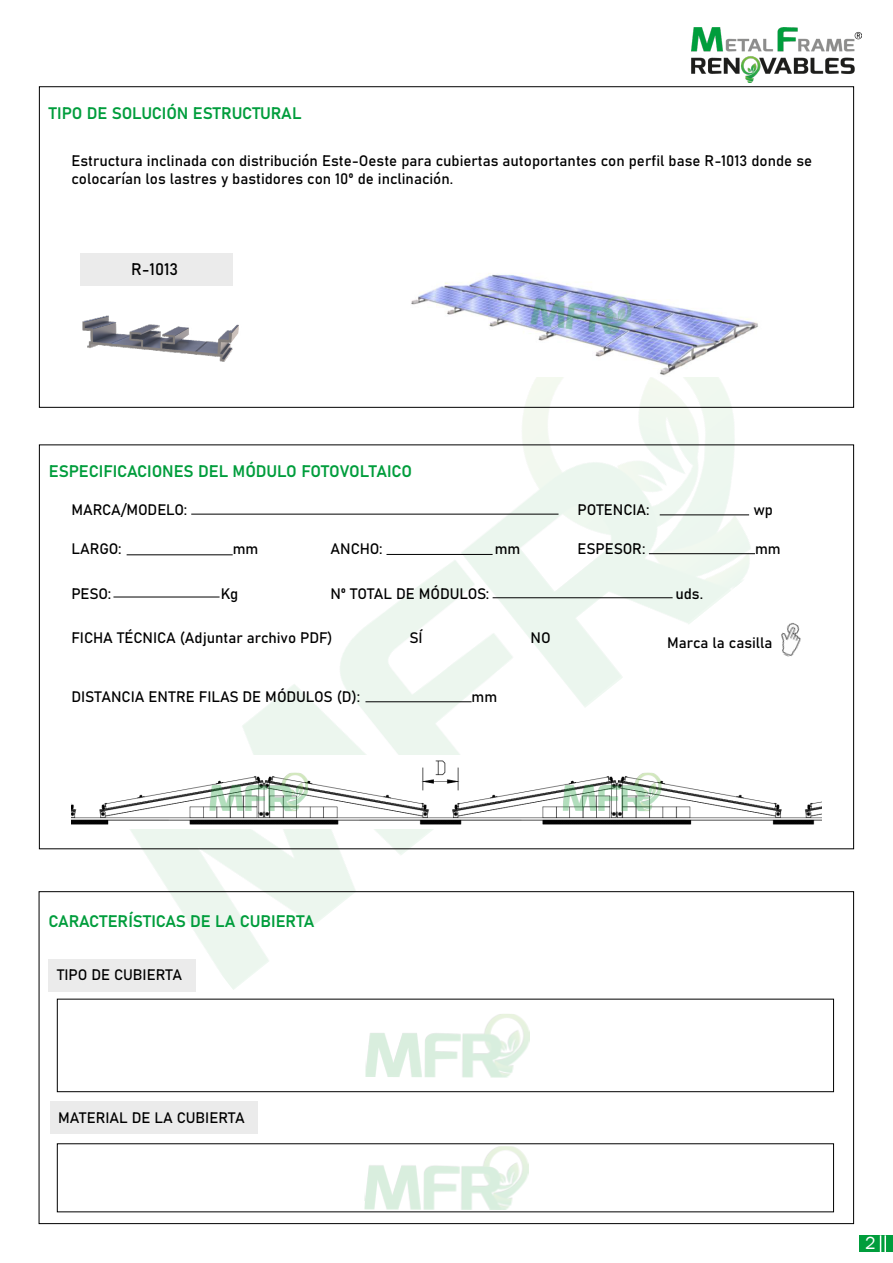
<style>
.page{position:relative;width:893px;height:1263px;background:#fff}
.page>*{position:absolute;margin:0;border:0;box-sizing:border-box;transform-origin:0 0}
.t1{font:18px "Franklin Gothic";color:#fff}
.t2{font:16.5px "Bahnschrift";color:#009d3c}
.t3{font:16.5px "Bahnschrift";color:#000}
.t4{font:15px/18px "Bahnschrift";color:#000}
</style>
<div class="page">
<img style="left:49px;top:282px;width:781px;height:708px">
<div style="left:81px;top:254px;width:152px;height:32px;background:#ebebeb"></div>
<img style="left:692px;top:27px;width:169px;height:56px">
<img style="left:71px;top:298px;width:180px;height:82px">
<img style="left:405px;top:273px;width:358px;height:104px">
<img style="left:769px;top:618px;width:44px;height:44px">
<hr style="left:191px;top:514px;width:367px;height:1px;background:#000">
<hr style="left:127px;top:554px;width:106px;height:1px;background:#000">
<hr style="left:113px;top:597px;width:107px;height:1px;background:#000">
<hr style="left:386px;top:554px;width:107px;height:1px;background:#000">
<hr style="left:493px;top:597px;width:180px;height:1px;background:#000">
<hr style="left:649px;top:553px;width:106px;height:1px;background:#000">
<hr style="left:365px;top:701px;width:107px;height:1px;background:#000">
<hr style="left:660px;top:514px;width:89px;height:1px;background:#000">
<img style="left:72px;top:755px;width:749px;height:73px">
<div style="left:49px;top:959px;width:147px;height:32px;background:#ebebeb"></div>
<div style="left:50px;top:1102px;width:208px;height:32px;background:#ebebeb"></div>
<div style="left:860px;top:1235px;width:33px;height:17px;background:#009d3c"></div>
<svg style="left:880px;top:1235px;width:1px;height:17px"></svg>
<hr style="left:884px;top:1235px;width:2px;height:20px;background:#fff">
<img style="left:530px;top:286px;width:103px;height:50px">
<img style="left:209px;top:772px;width:99px;height:39px">
<img style="left:563px;top:772px;width:98px;height:39px">
<div style="left:57px;top:999px;width:777px;height:93px;border:1px solid #000"></div>
<img style="left:365px;top:1014px;width:165px;height:64px">
<img style="left:364px;top:1146px;width:165px;height:64px">
<p class="t2" style="left:49px;top:101px;width:254px">TIPO DE SOLUCIÓN ESTRUCTURAL</p>
<p class="t4" style="left:71px;top:150px;width:742px">Estructura inclinada con distribución Este-Oeste para cubiertas autoportantes con perfil base R-1013 donde se colocarían los lastres y bastidores con 10º de inclinación.</p>
<p class="t3" style="left:131px;top:257px;width:49px">R-1013</p>
<p class="t2" style="left:49px;top:458px;width:365px">ESPECIFICACIONES DEL MÓDULO FOTOVOLTAICO</p>
<p class="t4" style="left:71px;top:500px;width:117px">MARCA/MODELO:</p>
<p class="t4" style="left:71px;top:539px;width:51px">LARGO:</p>
<p class="t4" style="left:71px;top:583px;width:41px">PESO:</p>
<p class="t4" style="left:71px;top:628px;width:263px">FICHA TÉCNICA (Adjuntar archivo PDF)</p>
<p class="t4" style="left:577px;top:500px;width:74px">POTENCIA:</p>
<p class="t4" style="left:753px;top:500px;width:21px">wp</p>
<p class="t4" style="left:330px;top:539px;width:54px">ANCHO:</p>
<p class="t4" style="left:577px;top:539px;width:69px">ESPESOR:</p>
<p class="t4" style="left:233px;top:539px;width:27px">mm</p>
<p class="t4" style="left:221px;top:583px;width:19px">Kg</p>
<p class="t4" style="left:675px;top:583px;width:29px">uds.</p>
<p class="t4" style="left:495px;top:539px;width:27px">mm</p>
<p class="t4" style="left:755px;top:539px;width:27px">mm</p>
<p class="t4" style="left:330px;top:583px;width:160px">Nº TOTAL DE MÓDULOS:</p>
<p class="t4" style="left:409px;top:628px;width:15px">SÍ</p>
<p class="t4" style="left:530px;top:628px;width:22px">NO</p>
<p class="t4" style="left:667px;top:632px;width:107px">Marca la casilla</p>
<p class="t4" style="left:71px;top:687px;width:290px">DISTANCIA ENTRE FILAS DE MÓDULOS (D):</p>
<p class="t4" style="left:472px;top:687px;width:27px">mm</p>
<p class="t2" style="left:49px;top:908px;width:268px">CARACTERÍSTICAS DE LA CUBIERTA</p>
<p class="t4" style="left:57px;top:965px;width:127px">TIPO DE CUBIERTA</p>
<p class="t4" style="left:58px;top:1107px;width:188px">MATERIAL DE LA CUBIERTA</p>
<p class="t1" style="left:865px;top:1232px;width:12px">2</p>
</div>
